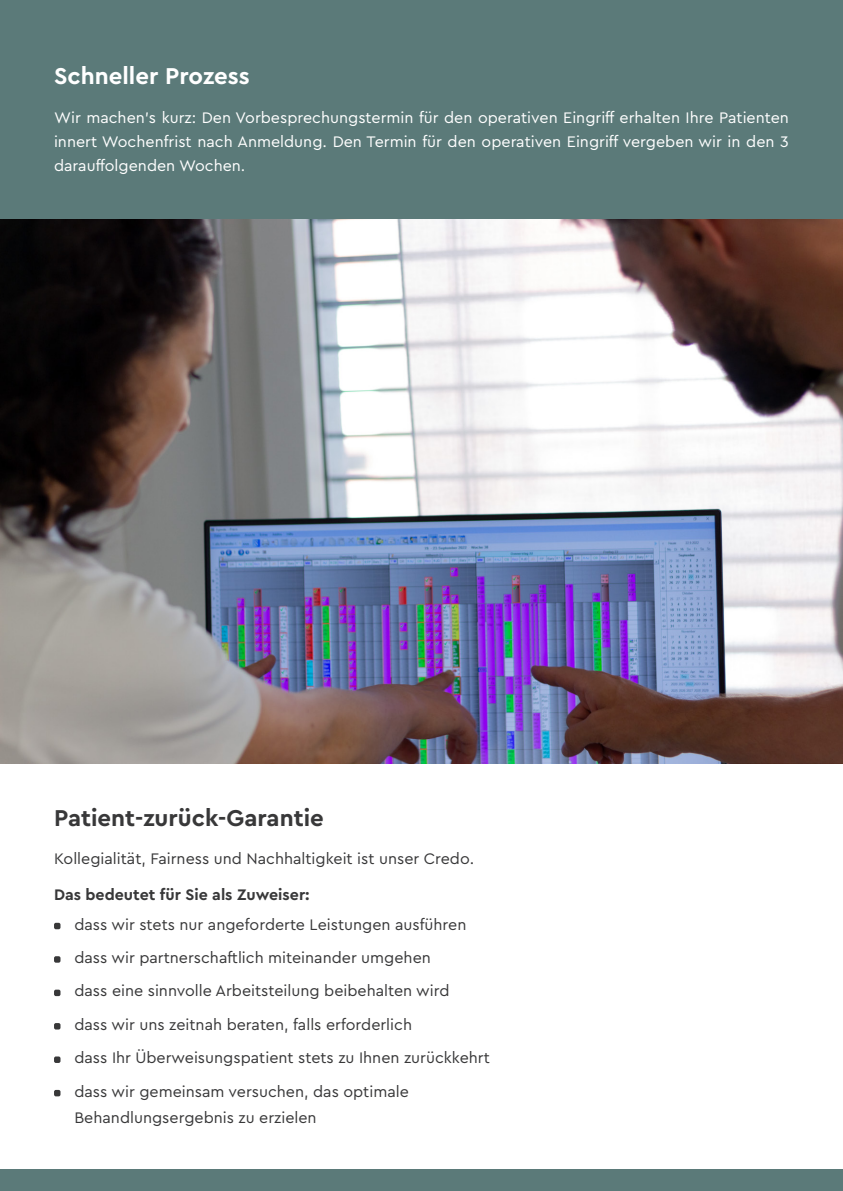
<style>
.page{position:relative;width:843px;height:1191px;background:#fff}
.page>*{position:absolute;margin:0;border:0;box-sizing:border-box;transform-origin:0 0}
.t1{font:700 24px "Cera Pro";color:#383839}
.t2{font:700 24px "Cera Pro";color:#fff}
.t3{font:16px/33.4px "Cera Pro";color:#383839}
.t4{font:16px/24px "Cera Pro";color:#fff;text-align:justify}
.t5{font:700 16px "Cera Pro";color:#383839}
</style>
<div class="page">
<div style="left:0;top:0;width:842px;height:312px;background:#5b7a79"></div>
<svg style="left:54px;top:990px;width:6px;height:6px"></svg>
<svg style="left:54px;top:923px;width:6px;height:6px"></svg>
<div style="left:54px;top:956px;width:6px;height:7px;background:#383839;border-radius:2px"></div>
<svg style="left:54px;top:1090px;width:6px;height:6px"></svg>
<svg style="left:54px;top:1023px;width:6px;height:6px"></svg>
<div style="left:54px;top:1056px;width:6px;height:7px;background:#383839;border-radius:2px"></div>
<img style="left:0;top:219px;width:842px;height:544px">
<div style="left:0;top:1169px;width:842px;height:22px;background:#5b7a79"></div>
<h1 class="t2" style="left:54px;top:60px;width:197px">Schneller Prozess</h1>
<p class="t4" style="left:54px;top:105px;width:736px">Wir machen’s kurz: Den Vorbesprechungstermin für den operativen Eingriff erhalten Ihre Patienten innert Wochenfrist nach Anmeldung. Den Termin für den operativen Eingriff vergeben wir in den 3 darauffolgenden Wochen.</p>
<h1 class="t1" style="left:54px;top:802px;width:271px">Patient-zurück-Garantie</h1>
<p class="t3" style="left:54px;top:841px;width:421px">Kollegialität, Fairness und Nachhaltigkeit ist unser Credo.</p>
<p class="t5" style="left:54px;top:884px;width:257px">Das bedeutet für Sie als Zuweiser:</p>
<p class="t3" style="left:74px;top:907px;width:393px">dass wir stets nur angeforderte Leistungen ausführen dass wir partnerschaftlich miteinander umgehen</p>
<p class="t3" style="left:74px;top:974px;width:376px">dass eine sinnvolle Arbeitsteilung beibehalten wird</p>
<p class="t3" style="left:74px;top:1007px;width:417px">dass wir uns zeitnah beraten, falls erforderlich<br>dass Ihr Überweisungspatient stets zu Ihnen zurückkehrt</p>
<p class="t3" style="left:74px;top:1078px;width:336px;line-height:26px">dass wir gemeinsam versuchen, das optimale<br>Behandlungsergebnis zu erzielen</p>
</div>
